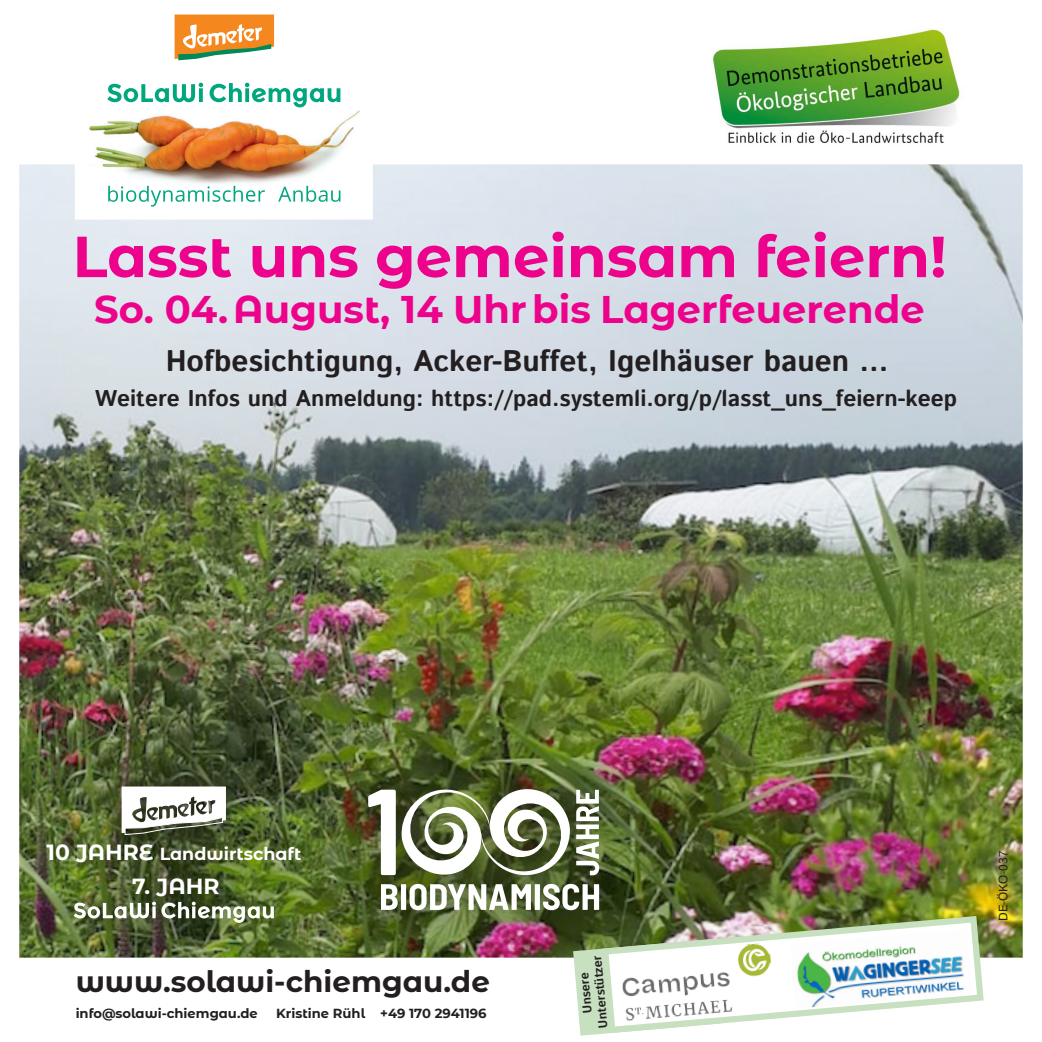
<style>
.page{position:relative;width:1042px;height:1042px;background:#fff}
.page>*{position:absolute;margin:0;border:0;box-sizing:border-box;transform-origin:0 0}
.t1{font:700 57.75px "Montserrat Alternates";color:#ed028c}
.t2{font:700 38.5px "Montserrat Alternates";color:#ed028c}
.t3{font:700 29.75px "Istok Web";color:#231f20}
.t4{font:700 29.4px "Montserrat Alternates";color:#231f20}
.t5{font:700 22.75px "Istok Web";color:#231f20}
.t6{font:700 21.88px "Montserrat Alternates";color:#fff}
.t7{font:700 17.5px "Montserrat Alternates";color:#fff}
.t8{font:700 13.12px "Montserrat Alternates";color:#231f20}
.t9{font:700 12.42px "Istok Web";color:#231f20}
.t10{font:12.25px "Istok Web";color:#231f20}
.s1{font-size:21.88px}
</style>
<div class="page">
<img style="left:19px;top:164px;width:1004px;height:793px">
<svg style="left:19px;top:957px;width:1004px;height:1px"></svg>
<img style="left:713px;top:29px;width:247px;height:114px">
<svg style="left:570px;top:956px;width:28px;height:80px"></svg>
<img style="left:598px;top:912px;width:389px;height:122px">
<img style="left:620px;top:942px;width:155px;height:79px">
<div style="left:75px;top:50px;width:298px;height:169px;background:#fff"></div>
<img style="left:89px;top:111px;width:271px;height:75px">
<svg style="left:108px;top:186px;width:232px;height:21px"></svg>
<svg style="left:107px;top:83px;width:233px;height:24px"></svg>
<svg style="left:175px;top:15px;width:99px;height:45px"></svg>
<div style="left:13px;top:750px;width:622px;height:206px;background:#231f20;opacity:.75"></div>
<svg style="left:74px;top:901px;width:200px;height:22px"></svg>
<svg style="left:368px;top:784px;width:231px;height:126px"></svg>
<svg style="left:122px;top:786px;width:104px;height:55px"></svg>
<p class="t1" style="left:73px;top:215px;width:875px">Lasst uns gemeinsam feiern!</p>
<p class="t2" style="left:94px;top:282px;width:832px">So. 04. August, 14 Uhr bis Lagerfeuerende</p>
<p class="t3" style="left:166px;top:341px;width:724px">Hofbesichtigung, Acker-Buffet, Igelhäuser bauen ...</p>
<p class="t5" style="left:95px;top:383px;width:864px">Weitere Infos und Anmeldung: https://pad.systemli.org/p/lasst_uns_feiern-keep</p>
<p class="t7" style="left:46px;top:841px;width:256px"><span class="s1">10 JAHRE</span> Landwirtschaft</p>
<p class="t6" style="left:132px;top:871px;width:89px">7. JAHR</p>
<p class="t4" style="left:76px;top:960px;width:416px">www.solawi-chiemgau.de</p>
<p class="t8" style="left:76px;top:1004px;width:184px">info@solawi-chiemgau.de</p>
<p class="t8" style="left:276px;top:1004px;width:212px">Kristine Rühl +49 170 2941196</p>
<p class="t9" style="left:595px;top:1029px;width:75px;rotate:-95deg">Unterstützer</p>
<p class="t9" style="left:579px;top:1014px;width:42px;rotate:-95deg">Unsere</p>
<p class="t10" style="left:995px;top:921px;width:72px;rotate:-90deg">DE-ÖKO-037</p>
</div>
